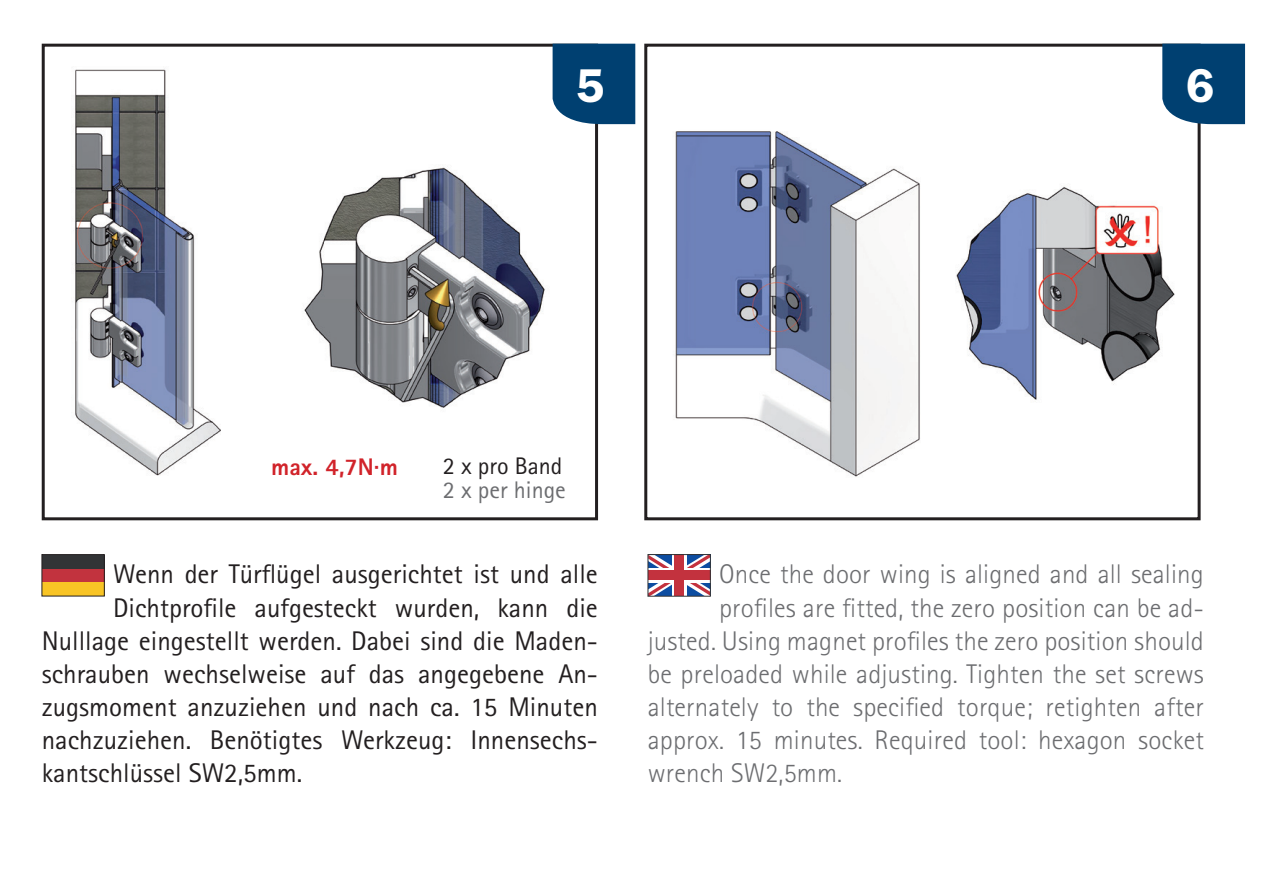
<style>
.page{position:relative;width:1262px;height:895px;background:#fff}
.page>*{position:absolute;margin:0;border:0;box-sizing:border-box;transform-origin:0 0}
.t1{font:600 48.9px "Franklin Got Itc TCE";color:#fff}
.t2{font:300 27px "Rotis Sans Serif";letter-spacing:.005em;color:#6c6d70}
.t3{font:27px "Rotis Sans Serif";color:#231f20}
.t4{font:800 24px "Rotis Sans Serif";color:#d1232a}
.t5{font:24px "Rotis Sans Serif";color:#6c6d70}
.t6{font:24px "Rotis Sans Serif";color:#231f20}
</style>
<div class="page">
<img style="left:675px;top:131px;width:500px;height:346px">
<div style="left:644px;top:44px;width:556px;height:476px;border:3px solid #231f20"></div>
<div style="left:1162px;top:44px;width:83px;height:80px;background:#004071"></div>
<svg style="left:650px;top:556px;width:58px;height:38px"></svg>
<div style="left:672px;top:554px;width:14px;height:42px;background:#fff"></div>
<svg style="left:650px;top:568px;width:58px;height:14px"></svg>
<div style="left:674px;top:554px;width:10px;height:42px;background:#c3323e"></div>
<div style="left:648px;top:570px;width:62px;height:9px;background:#c3323e"></div>
<div style="left:648px;top:554px;width:62px;height:42px;border:1px solid #323436"></div>
<div style="left:42px;top:582px;width:62px;height:14px;background:#f8c425"></div>
<div style="left:42px;top:568px;width:62px;height:14px;background:#c2333e"></div>
<div style="left:42px;top:554px;width:62px;height:14px;background:#323436"></div>
<div style="left:42px;top:554px;width:63px;height:42px;border:1px solid #231f20"></div>
<img style="left:74px;top:69px;width:471px;height:407px">
<div style="left:42px;top:44px;width:556px;height:476px;border:3px solid #231f20"></div>
<div style="left:552px;top:44px;width:83px;height:80px;background:#004071"></div>
<h1 class="t1" style="left:576px;top:58px;width:30px">5</h1>
<h1 class="t1" style="left:1185px;top:58px;width:30px">6</h1>
<p class="t4" style="left:271px;top:451px;width:128px">max. 4,7N·m</p>
<p class="t6" style="left:443px;top:451px;width:121px">2 x pro Band</p>
<p class="t5" style="left:443px;top:475px;width:125px">2 x per hinge</p>
<p class="t3" style="left:113px;top:558px;width:486px">Wenn der Türflügel ausgerichtet ist und alle</p>
<p class="t3" style="left:113px;top:591px;width:486px">Dichtprofile aufgesteckt wurden, kann die</p>
<p class="t3" style="left:42px;top:624px;width:558px">Nulllage eingestellt werden. Dabei sind die Maden-</p>
<p class="t3" style="left:42px;top:657px;width:558px">schrauben wechselweise auf das angegebene An-</p>
<p class="t3" style="left:42px;top:690px;width:558px">zugsmoment anzuziehen und nach ca. 15 Minuten</p>
<p class="t3" style="left:42px;top:723px;width:558px">nachzuziehen. Benötigtes Werkzeug: Innensechs-</p>
<p class="t3" style="left:42px;top:756px;width:262px">kantschlüssel SW2,5mm.</p>
<p class="t2" style="left:719px;top:558px;width:486px">Once the door wing is aligned and all sealing</p>
<p class="t2" style="left:719px;top:591px;width:486px">profiles are fitted, the zero position can be ad-</p>
<p class="t2" style="left:648px;top:624px;width:558px">justed. Using magnet profiles the zero position should</p>
<p class="t2" style="left:648px;top:657px;width:558px">be preloaded while adjusting. Tighten the set screws</p>
<p class="t2" style="left:648px;top:690px;width:557px">alternately to the specified torque; retighten after</p>
<p class="t2" style="left:648px;top:723px;width:558px">approx. 15 minutes. Required tool: hexagon socket</p>
<p class="t2" style="left:648px;top:756px;width:196px">wrench SW2,5mm.</p>
</div>
